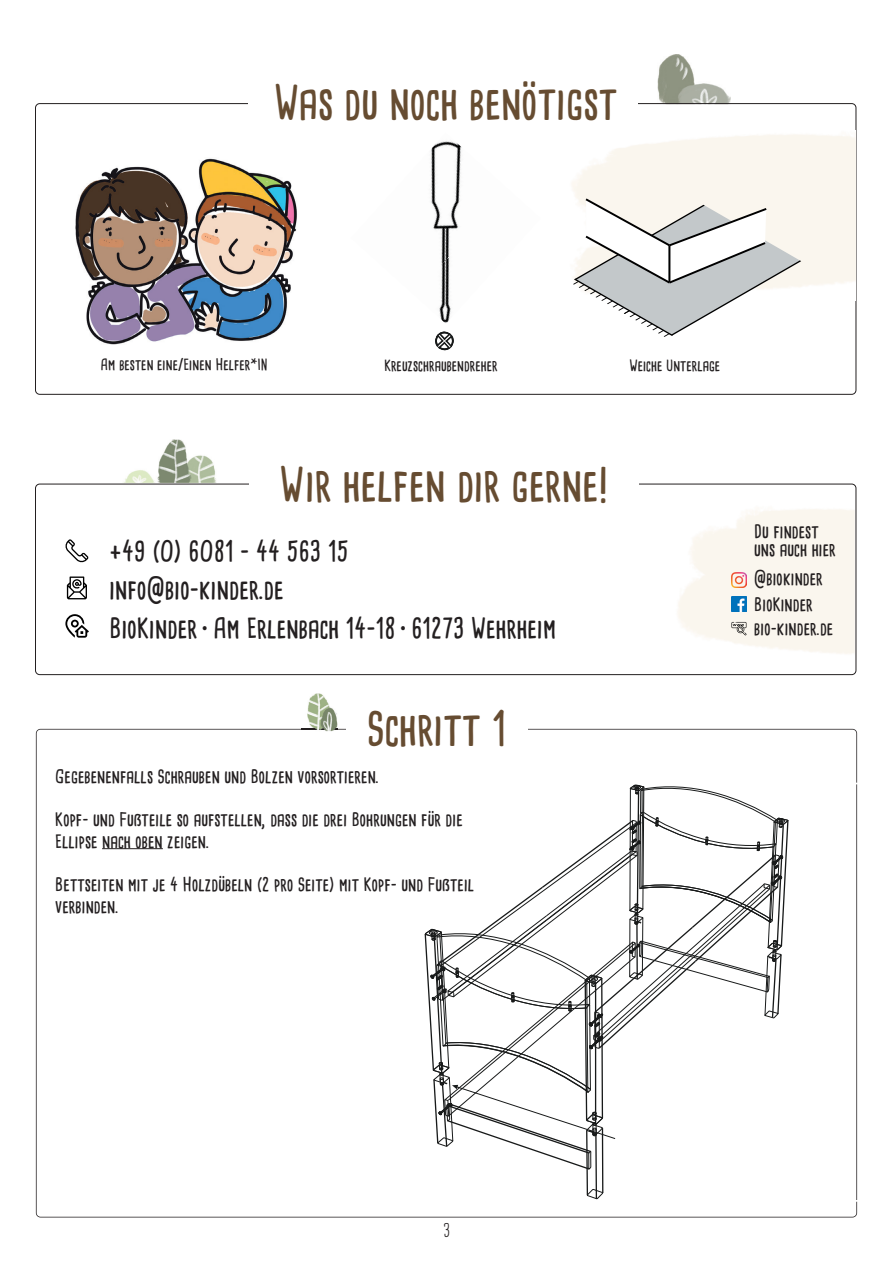
<style>
.page{position:relative;width:893px;height:1263px;background:#fff}
.page>*{position:absolute;margin:0;border:0;box-sizing:border-box;transform-origin:0 0}
.t1{font:700 45px "Cardenio Modern";color:#664c31}
.t2{font:700 27px/38.5px "Cardenio Modern";color:#231f20}
.t3{font:700 18px/25.2px "Cardenio Modern";color:#231f20}
.t4{font:18px "Cardenio Modern";color:#231f20}
.t5{font:700 15px "Cardenio Modern";color:#231f20}
</style>
<div class="page">
<img style="left:658px;top:54px;width:73px;height:49px">
<svg style="left:435px;top:331px;width:19px;height:20px"></svg>
<img style="left:431px;top:141px;width:31px;height:49px">
<img style="left:431px;top:190px;width:29px;height:133px">
<svg style="left:573px;top:198px;width:228px;height:139px"></svg>
<img style="left:76px;top:158px;width:221px;height:186px">
<img style="left:123px;top:439px;width:95px;height:45px">
<img style="left:678px;top:509px;width:177px;height:145px">
<svg style="left:65px;top:539px;width:23px;height:23px"></svg>
<svg style="left:65px;top:614px;width:24px;height:24px"></svg>
<svg style="left:731px;top:622px;width:15px;height:13px"></svg>
<img style="left:731px;top:596px;width:15px;height:15px">
<img style="left:731px;top:572px;width:15px;height:16px">
<svg style="left:67px;top:576px;width:20px;height:23px"></svg>
<svg style="left:36px;top:729px;width:821px;height:488px"></svg>
<div style="left:346px;top:713px;width:181px;height:31px;background:#fff"></div>
<img style="left:301px;top:693px;width:37px;height:40px">
<img style="left:301px;top:729px;width:37px;height:1px">
<svg style="left:423px;top:786px;width:366px;height:413px"></svg>
<div style="left:338px;top:783px;width:537px;height:419px;border:2px solid #fff;border-radius:5px"></div>
<hr style="left:102px;top:848px;width:61px;height:1px;background:#231f20">
<h1 class="t1" style="left:274px;top:72px;width:345px">Was du noch benötigst</h1>
<p class="t5" style="left:101px;top:355px;width:168px">Am besten eine/Einen Helfer*IN</p>
<p class="t5" style="left:384px;top:355px;width:115px">Kreuzschraubendreher</p>
<p class="t5" style="left:629px;top:355px;width:92px">Weiche Unterlage</p>
<h1 class="t1" style="left:280px;top:454px;width:330px">Wir helfen dir gerne!</h1>
<h2 class="t2" style="left:109px;top:531px;width:448px">+49 (0) 6081 - 44 563 15<br>info@bio-kinder.de<br>BioKinder•Am Erlenbach 14-18•61273 Wehrheim</h2>
<h1 class="t1" style="left:367px;top:697px;width:141px">Schritt 1</h1>
<p class="t3" style="left:55px;top:764px;width:325px">Gegebenenfalls Schrauben und Bolzen vorsortieren.</p>
<p class="t3" style="left:55px;top:809px;width:409px;line-height:21.6px">Kopf- und Fußteile so aufstellen, dass die drei Bohrungen für die<br>Ellipse nach oben zeigen.</p>
<p class="t3" style="left:55px;top:873px;width:420px;line-height:21.6px">Bettseiten mit je 4 Holzdübeln (2 pro Seite) mit Kopf- und Fußteil verbinden.</p>
<p class="t3" style="left:754px;top:522px;width:83px;line-height:18px">Du findest uns auch hier</p>
<p class="t3" style="left:754px;top:565px;width:81px">@biokinder<br>BioKinder bio-kinder.de</p>
<p class="t4" style="left:443px;top:1219px;width:8px">3</p>
</div>
